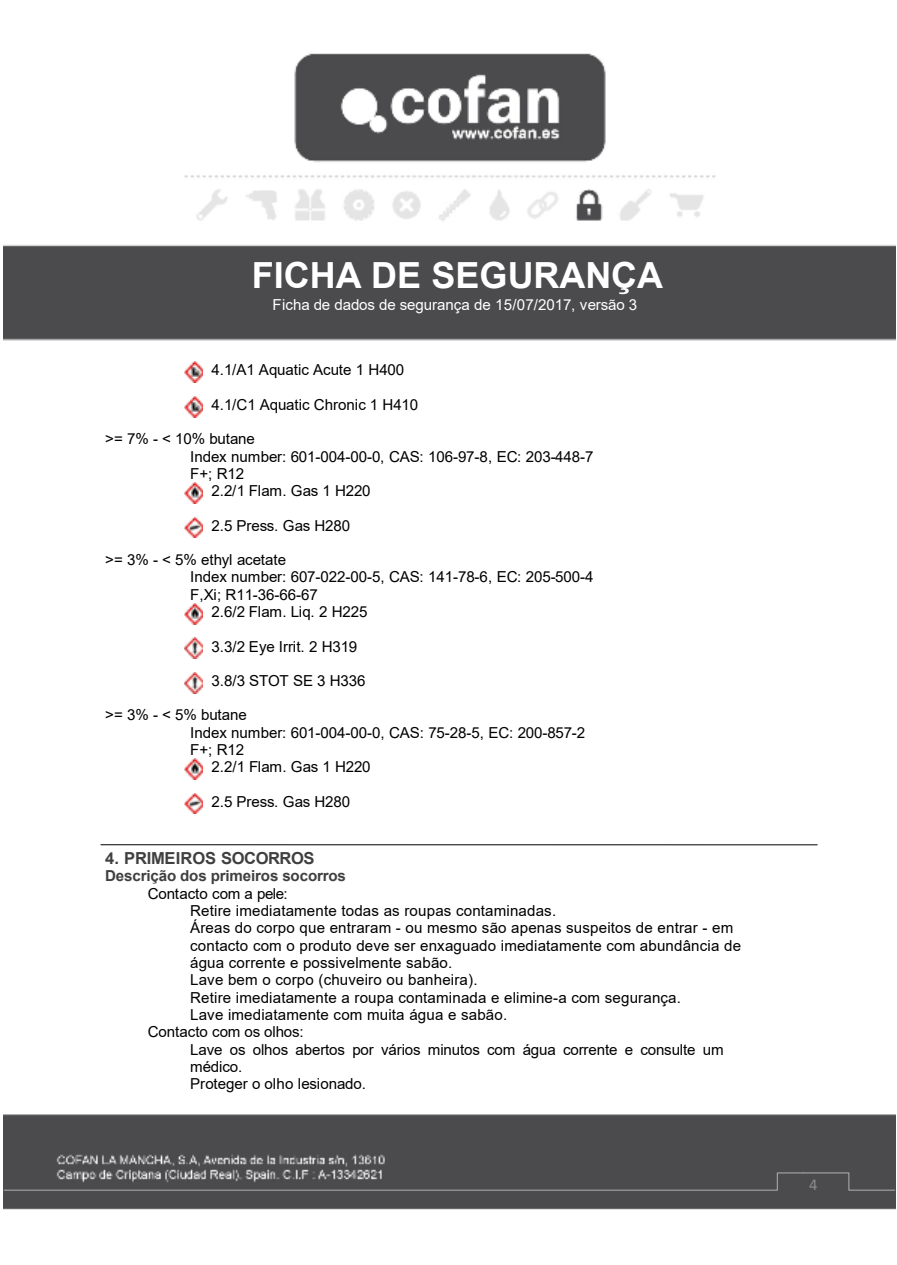
<style>
.page{position:relative;width:897px;height:1265px;background:#fff}
.page>*{position:absolute;margin:0;border:0;box-sizing:border-box;transform-origin:0 0}
.t1{font:700 36px "Arial";letter-spacing:-.005em;color:#fff}
.t2{font:700 16.5px "Arial";letter-spacing:-.025em;color:#404040}
.t3{font:16.5px "Calibri";color:#8c8c8c}
.t4{font:15.15px "Arial";letter-spacing:-.01em;color:#000}
.t5{font:15.15px "Arial";letter-spacing:.01em;color:#000}
.t6{font:15.15px "Arial";letter-spacing:-.01em;color:#fff}
.t7{font:700 15.15px "Arial";letter-spacing:-.01em;color:#404040}
</style>
<div class="page">
<img style="left:3px;top:53px;width:893px;height:1157px">
<svg style="left:3px;top:1171px;width:893px;height:20px;background:#585859"></svg>
<hr style="left:101px;top:844px;width:716px;height:1px;background:#000">
<img style="left:184px;top:362px;width:19px;height:20px">
<img style="left:184px;top:396px;width:19px;height:21px">
<img style="left:184px;top:482px;width:19px;height:21px">
<img style="left:184px;top:517px;width:19px;height:21px">
<img style="left:184px;top:603px;width:19px;height:21px">
<img style="left:184px;top:638px;width:19px;height:20px">
<img style="left:184px;top:672px;width:19px;height:21px">
<img style="left:184px;top:758px;width:19px;height:21px">
<img style="left:184px;top:793px;width:19px;height:21px">
<h1 class="t1" style="left:252px;top:261px;width:413px">FICHA DE SEGURANÇA</h1>
<p class="t6" style="left:273px;top:299px;width:366px">Ficha de dados de segurança de 15/07/2017, versão 3</p>
<p class="t5" style="left:211px;top:364px;width:194px">4.1/A1 Aquatic Acute 1 H400</p>
<p class="t4" style="left:211px;top:399px;width:208px">4.1/C1 Aquatic Chronic 1 H410</p>
<p class="t4" style="left:105px;top:433px;width:151px">&gt;= 7% - &lt; 10% butane</p>
<p class="t4" style="left:190px;top:451px;width:405px">Index number: 601-004-00-0, CAS: 106-97-8, EC: 203-448-7</p>
<p class="t5" style="left:190px;top:468px;width:56px">F+; R12</p>
<p class="t4" style="left:211px;top:485px;width:161px">2.2/1 Flam. Gas 1 H220</p>
<p class="t4" style="left:211px;top:519px;width:140px">2.5 Press. Gas H280</p>
<p class="t4" style="left:105px;top:554px;width:182px">&gt;= 3% - &lt; 5% ethyl acetate</p>
<p class="t4" style="left:190px;top:571px;width:405px">Index number: 607-022-00-5, CAS: 141-78-6, EC: 205-500-4</p>
<p class="t4" style="left:190px;top:588px;width:129px">F,Xi; R11-36-66-67</p>
<p class="t4" style="left:211px;top:606px;width:158px">2.6/2 Flam. Liq. 2 H225</p>
<p class="t5" style="left:211px;top:640px;width:147px">3.3/2 Eye Irrit. 2 H319</p>
<p class="t4" style="left:211px;top:675px;width:156px">3.8/3 STOT SE 3 H336</p>
<p class="t5" style="left:105px;top:709px;width:143px">&gt;= 3% - &lt; 5% butane</p>
<p class="t4" style="left:190px;top:726px;width:397px">Index number: 601-004-00-0, CAS: 75-28-5, EC: 200-857-2</p>
<p class="t5" style="left:190px;top:744px;width:56px">F+; R12</p>
<p class="t4" style="left:211px;top:761px;width:161px">2.2/1 Flam. Gas 1 H220</p>
<p class="t4" style="left:211px;top:795px;width:140px">2.5 Press. Gas H280</p>
<p class="t2" style="left:105px;top:852px;width:211px">4. PRIMEIROS SOCORROS</p>
<p class="t7" style="left:105px;top:870px;width:242px">Descrição dos primeiros socorros</p>
<p class="t4" style="left:148px;top:888px;width:141px">Contacto com a pele:</p>
<p class="t5" style="left:190px;top:905px;width:368px">Retire imediatamente todas as roupas contaminadas.</p>
<p class="t5" style="left:190px;top:922px;width:545px">Áreas do corpo que entraram - ou mesmo são apenas suspeitos de entrar - em</p>
<p class="t5" style="left:190px;top:939px;width:552px">contacto com o produto deve ser enxaguado imediatamente com abundância de</p>
<p class="t5" style="left:190px;top:957px;width:264px">água corrente e possivelmente sabão.</p>
<p class="t5" style="left:190px;top:974px;width:289px">Lave bem o corpo (chuveiro ou banheira).</p>
<p class="t5" style="left:190px;top:991px;width:492px">Retire imediatamente a roupa contaminada e elimine-a com segurança.</p>
<p class="t5" style="left:190px;top:1009px;width:319px">Lave imediatamente com muita água e sabão.</p>
<p class="t4" style="left:148px;top:1026px;width:157px">Contacto com os olhos:</p>
<p class="t4" style="left:190px;top:1043px;width:535px">Lave os olhos abertos por vários minutos com água corrente e consulte um</p>
<p class="t5" style="left:190px;top:1060px;width:54px">médico.</p>
<p class="t4" style="left:190px;top:1078px;width:177px">Proteger o olho lesionado.</p>
<p class="t3" style="left:809px;top:1177px;width:10px">4</p>
</div>
